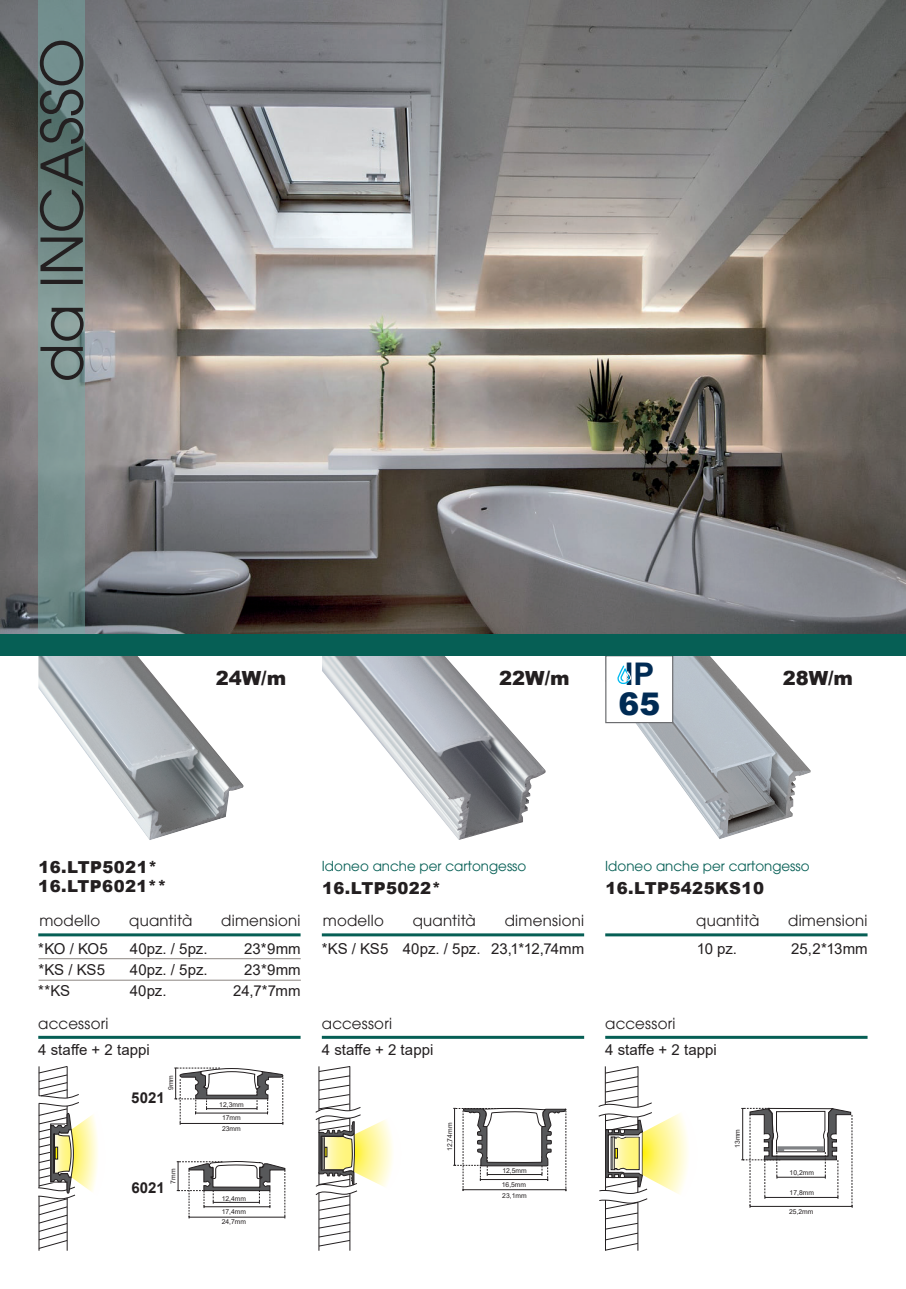
<style>
.page{position:relative;width:906px;height:1289px;background:#fff}
.page>*{position:absolute;margin:0;border:0;box-sizing:border-box;transform-origin:0 0}
.t1{font:57px "Avant Garde";color:#231f20}
.t2{font:700 31.2px "Arial";color:#002b54}
.t3{font:900 31.2px "Arial";color:#002b54}
.t4{font:900 19.5px "Arial";color:#231f20}
.t5{font:900 16.5px "Arial";letter-spacing:.025em;color:#231f20}
.t6{font:15px "Arial";letter-spacing:.005em;color:#231f20}
.t7{font:15px "Avant Garde";letter-spacing:.015em;color:#231f20}
.t8{font:700 15px "Arial";color:#231f20}
.t9{font:13.5px "Avant Garde";color:#065f55}
.t10{font:6.75px/10.4px "Arial";color:#231f20}
</style>
<div class="page">
<img style="left:38px;top:655px;width:206px;height:185px">
<hr style="left:38px;top:933px;width:262px;height:3px;background:#065f55">
<hr style="left:38px;top:1035px;width:262px;height:3px;background:#065f55">
<div style="left:211px;top:667px;width:80px;height:23px;background:#fff;border-radius:11px"></div>
<hr style="left:38px;top:958px;width:263px;height:1px;background:#8d8782">
<img style="left:322px;top:655px;width:224px;height:185px">
<hr style="left:322px;top:933px;width:262px;height:3px;background:#065f55">
<hr style="left:322px;top:1035px;width:262px;height:3px;background:#065f55">
<div style="left:494px;top:667px;width:80px;height:23px;background:#fff;border-radius:11px"></div>
<img style="left:605px;top:655px;width:205px;height:184px">
<hr style="left:605px;top:933px;width:262px;height:3px;background:#065f55">
<hr style="left:605px;top:1035px;width:262px;height:3px;background:#065f55">
<div style="left:778px;top:667px;width:79px;height:23px;background:#fff;border-radius:11px"></div>
<img style="left:0;top:0;width:906px;height:634px">
<svg style="left:174px;top:1067px;width:110px;height:57px"></svg>
<svg style="left:453px;top:1107px;width:113px;height:84px"></svg>
<svg style="left:741px;top:1107px;width:112px;height:100px"></svg>
<div style="left:605px;top:655px;width:68px;height:68px;background:#fff;border:1px solid #6c6d70"></div>
<svg style="left:617px;top:665px;width:13px;height:19px"></svg>
<svg style="left:38px;top:0;width:47px;height:634px;background:#738c8a"></svg>
<hr style="left:39px;top:1196px;width:1px;height:54px;background:#231f20">
<hr style="left:67px;top:1197px;width:1px;height:53px;background:#231f20">
<svg style="left:38px;top:1066px;width:60px;height:182px"></svg>
<div style="left:0;top:634px;width:906px;height:21px;background:#065f55"></div>
<hr style="left:319px;top:1192px;width:1px;height:58px;background:#231f20">
<hr style="left:350px;top:1193px;width:1px;height:57px;background:#231f20">
<svg style="left:315px;top:1066px;width:78px;height:180px"></svg>
<svg style="left:598px;top:1066px;width:90px;height:184px"></svg>
<svg style="left:177px;top:1161px;width:108px;height:57px"></svg>
<hr style="left:39px;top:979px;width:262px;height:1px;background:#8d8782">
<h1 class="t1" style="left:28px;top:382px;width:345px;rotate:-90deg">da INCASSO</h1>
<h3 class="t4" style="left:216px;top:664px;width:72px">24W/m</h3>
<h3 class="t4" style="left:499px;top:664px;width:72px">22W/m</h3>
<h2 class="t2" style="left:625px;top:652px;width:31px">IP</h2>
<h2 class="t3" style="left:618px;top:681px;width:43px">65</h2>
<h3 class="t4" style="left:782px;top:664px;width:72px">28W/m</h3>
<p class="t5" style="left:38px;top:854px;width:120px">16.LTP5021*</p>
<p class="t5" style="left:38px;top:874px;width:130px">16.LTP6021**</p>
<p class="t7" style="left:39px;top:911px;width:63px">modello</p>
<p class="t7" style="left:129px;top:911px;width:64px">quantità</p>
<p class="t7" style="left:221px;top:911px;width:81px">dimensioni</p>
<p class="t6" style="left:38px;top:938px;width:71px">*KO / KO5</p>
<p class="t6" style="left:130px;top:938px;width:79px">40pz. / 5pz.</p>
<p class="t6" style="left:244px;top:938px;width:58px">23*9mm</p>
<p class="t6" style="left:38px;top:958px;width:68px">*KS / KS5</p>
<p class="t6" style="left:130px;top:958px;width:79px">40pz. / 5pz.</p>
<p class="t6" style="left:244px;top:958px;width:58px">23*9mm</p>
<p class="t6" style="left:38px;top:980px;width:34px">**KS</p>
<p class="t6" style="left:130px;top:980px;width:38px">40pz.</p>
<p class="t6" style="left:233px;top:980px;width:69px">24,7*7mm</p>
<p class="t7" style="left:38px;top:1014px;width:72px">accessori</p>
<p class="t6" style="left:38px;top:1039px;width:113px">4 staffe + 2 tappi</p>
<p class="t10" style="left:166px;top:1090px;width:16px;rotate:-90deg">9mm</p>
<p class="t8" style="left:131px;top:1086px;width:35px">5021</p>
<p class="t8" style="left:131px;top:1177px;width:35px">6021</p>
<p class="t10" style="left:168px;top:1183px;width:16px;rotate:-90deg">7mm</p>
<p class="t10" style="left:219px;top:1099px;width:26px">12,3mm</p>
<p class="t10" style="left:222px;top:1112px;width:20px">17mm<br>23mm</p>
<p class="t10" style="left:222px;top:1192px;width:26px">12,4mm</p>
<p class="t10" style="left:222px;top:1206px;width:26px">17,4mm<br>24,7mm</p>
<p class="t9" style="left:322px;top:857px;width:206px">Idoneo anche per cartongesso</p>
<p class="t9" style="left:605px;top:857px;width:206px">Idoneo anche per cartongesso</p>
<p class="t5" style="left:322px;top:876px;width:120px">16.LTP5022*</p>
<p class="t5" style="left:605px;top:876px;width:160px">16.LTP5425KS10</p>
<p class="t7" style="left:323px;top:911px;width:63px">modello</p>
<p class="t7" style="left:413px;top:911px;width:64px">quantità</p>
<p class="t7" style="left:505px;top:911px;width:81px">dimensioni</p>
<p class="t7" style="left:696px;top:911px;width:64px">quantità</p>
<p class="t7" style="left:788px;top:911px;width:81px">dimensioni</p>
<p class="t6" style="left:322px;top:938px;width:264px">*KS / KS5 40pz. / 5pz. 23,1*12,74mm</p>
<p class="t6" style="left:697px;top:938px;width:42px">10 pz.</p>
<p class="t6" style="left:791px;top:938px;width:78px">25,2*13mm</p>
<p class="t7" style="left:322px;top:1014px;width:72px">accessori</p>
<p class="t6" style="left:322px;top:1039px;width:113px">4 staffe + 2 tappi</p>
<p class="t7" style="left:605px;top:1014px;width:72px">accessori</p>
<p class="t6" style="left:605px;top:1039px;width:113px">4 staffe + 2 tappi</p>
<p class="t10" style="left:444px;top:1150px;width:30px;rotate:-90deg">12,74mm</p>
<p class="t10" style="left:502px;top:1165px;width:26px">12,5mm</p>
<p class="t10" style="left:502px;top:1179px;width:26px">16,5mm<br>23,1mm</p>
<p class="t10" style="left:732px;top:1147px;width:20px;rotate:-90deg">13mm</p>
<p class="t10" style="left:789px;top:1167px;width:26px">10,2mm</p>
<p class="t10" style="left:789px;top:1187px;width:26px">17,8mm</p>
<p class="t10" style="left:789px;top:1206px;width:26px">25,2mm</p>
</div>
